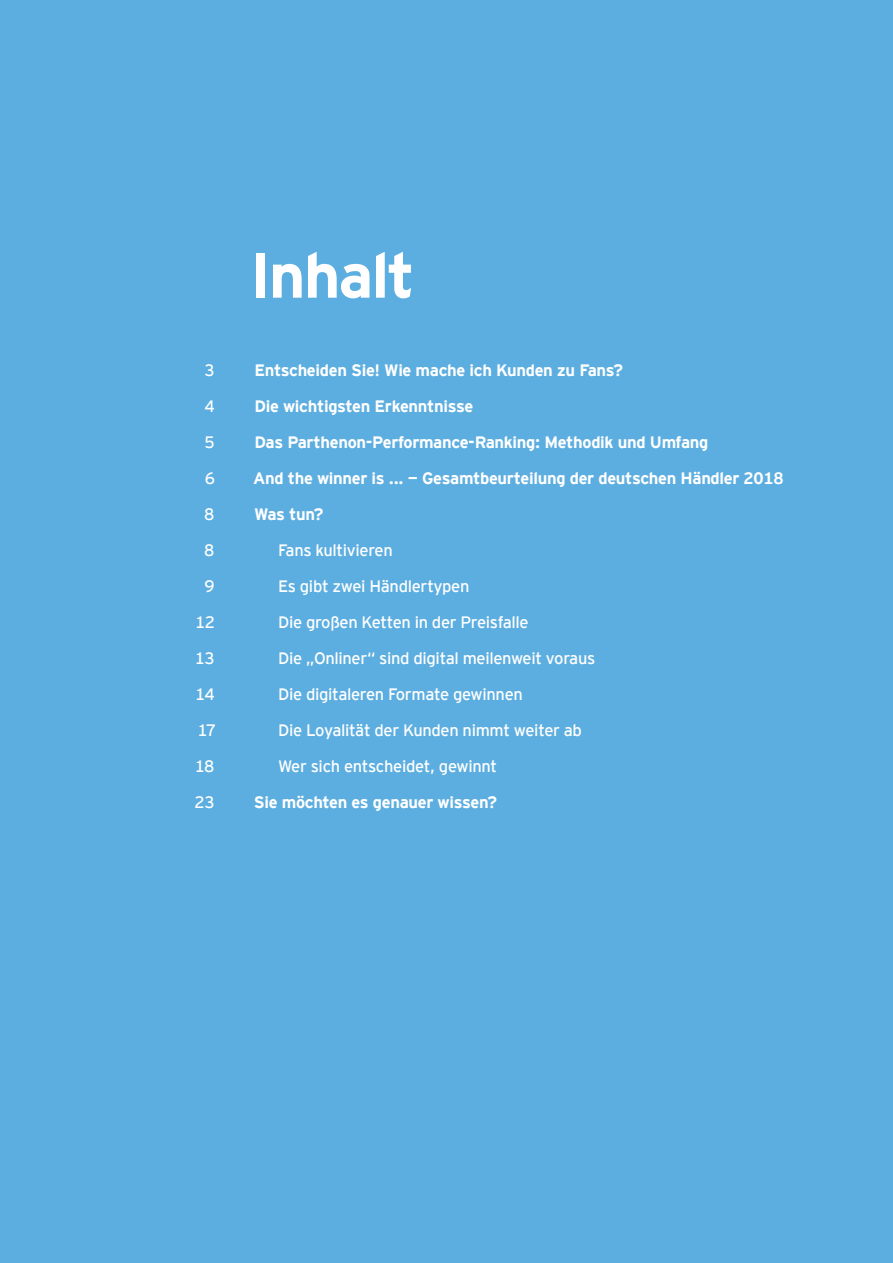
<style>
.page{position:relative;width:893px;height:1263px;background:#5daee0}
.page>*{position:absolute;margin:0;border:0;box-sizing:border-box;transform-origin:0 0}
.t1{font:700 63px "EY Interstate";letter-spacing:-.035em;color:#fff}
.t2{font:16.5px/36px "EY Interstate";letter-spacing:-.02em;color:#fff}
.t3{font:700 16.5px/36px "EY Interstate";letter-spacing:-.02em;color:#fff}
</style>
<div class="page">
<p class="t2" style="left:195px;top:351px;width:23px;text-align:center">3<br>4<br>5<br>6<br>8<br>8<br>9<br>12<br>13<br>14<br>17<br>18<br>23</p>
<h1 class="t1" style="left:250px;top:230px;width:167px">Inhalt</h1>
<p class="t3" style="left:253px;top:351px;width:532px">Entscheiden Sie! Wie mache ich Kunden zu Fans?<br>Die wichtigsten Erkenntnisse<br>Das Parthenon-Performance-Ranking: Methodik und Umfang<br>And the winner is ... — Gesamtbeurteilung der deutschen Händler 2018<br>Was tun?</p>
<p class="t2" style="left:278px;top:531px;width:319px">Fans kultivieren<br>Es gibt zwei Händlertypen<br>Die großen Ketten in der Preisfalle<br>Die „Onliner“ sind digital meilenweit voraus<br>Die digitaleren Formate gewinnen<br>Die Loyalität der Kunden nimmt weiter ab<br>Wer sich entscheidet, gewinnt</p>
<p class="t3" style="left:254px;top:783px;width:245px">Sie möchten es genauer wissen?</p>
</div>
